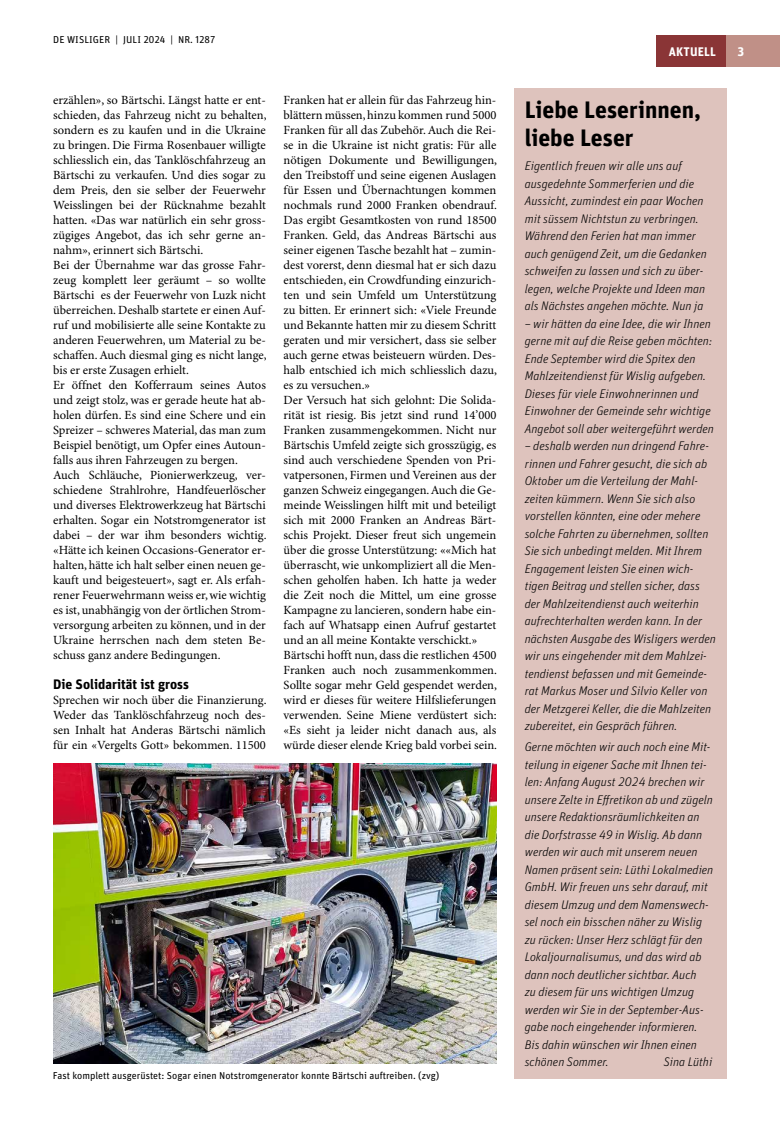
<style>
.page{position:relative;width:780px;height:1134px;background:#fff}
.page>*{position:absolute;margin:0;border:0;box-sizing:border-box;transform-origin:0 0}
.t1{font:700 23.75px/27.5px "Unit Pro";color:#000}
.t2{font:700 13.75px "Unit Pro";color:#000}
.t3{font:12.5px/15px "Minion Pro";color:#000}
.t4{font:italic 300 12.5px/17.5px "Unit Pro";color:#000}
.t5{font:700 12.5px "Unit Pro";letter-spacing:.01em;color:#fff}
.t6{font:10px "Unit Pro";color:#000}
</style>
<div class="page">
<div style="left:656px;top:35px;width:70px;height:32px;background:#8a3536"></div>
<div style="left:726px;top:35px;width:54px;height:32px;background:#c09087"></div>
<div style="left:514px;top:89px;width:212px;height:990px;background:#dec3bd"></div>
<img style="left:53px;top:764px;width:443px;height:300px">
<p class="t6" style="left:53px;top:33px;width:164px">DE WISLIGER | JULI 2024 | NR. 1287</p>
<p class="t3" style="left:53px;top:93px;width:215px">erzählen», so Bärtschi. Längst hatte er ent&shy;schieden, das Fahrzeug nicht zu behalten, sondern es zu kaufen und in die Ukraine zu bringen. Die Firma Rosenbauer willigte schliesslich ein, das Tanklöschfahrzeug an Bärtschi zu verkaufen. Und dies sogar zu dem Preis, den sie selber der Feuerwehr Weisslingen bei der Rücknahme bezahlt hatten. «Das war natürlich ein sehr gross&shy;zügiges Angebot, das ich sehr gerne an&shy;nahm», erinnert sich Bärtschi.<br>Bei der Übernahme war das grosse Fahr&shy;zeug komplett leer geräumt – so wollte Bärtschi es der Feuerwehr von Luzk nicht überreichen. Deshalb startete er einen Auf&shy;ruf und mobilisierte alle seine Kontakte zu anderen Feuerwehren, um Material zu be&shy;schaffen. Auch diesmal ging es nicht lange, bis er erste Zusagen erhielt.<br>Er öffnet den Kofferraum seines Autos und zeigt stolz, was er gerade heute hat ab&shy;holen dürfen. Es sind eine Schere und ein Spreizer – schweres Material, das man zum Beispiel benötigt, um Opfer eines Autoun&shy;falls aus ihren Fahrzeugen zu bergen.<br>Auch Schläuche, Pionierwerkzeug, ver&shy;schiedene Strahlrohre, Handfeuerlöscher und diverses Elektrowerkzeug hat Bärtschi erhalten. Sogar ein Notstromgenerator ist dabei – der war ihm besonders wichtig. «Hätte ich keinen Occasions-Generator er&shy;halten, hätte ich halt selber einen neuen ge&shy;kauft und beigesteuert», sagt er. Als erfah&shy;rener Feuerwehrmann weiss er, wie wichtig es ist, unabhängig von der örtlichen Strom&shy;versorgung arbeiten zu können, und in der Ukraine herrschen nach dem steten Be&shy;schuss ganz andere Bedingungen.</p>
<p class="t2" style="left:53px;top:674px;width:137px">Die Solidarität ist gross</p>
<p class="t3" style="left:53px;top:693px;width:215px;text-align:justify">Sprechen wir noch über die Finanzierung.<br>Weder das Tanklöschfahrzeug noch des&shy;sen Inhalt hat Anderas Bärtschi nämlich für ein «Vergelts Gott» bekommen. 11500</p>
<p class="t3" style="left:283px;top:93px;width:215px">Franken hat er allein für das Fahrzeug hin&shy;blättern müssen, hinzu kommen rund 5000<br>Franken für all das Zubehör. Auch die Rei&shy;se in die Ukraine ist nicht gratis: Für alle nötigen Dokumente und Bewilligungen, den Treibstoff und seine eigenen Auslagen für Essen und Übernachtungen kommen nochmals rund 2000 Franken obendrauf.<br>Das ergibt Gesamtkosten von rund 18500<br>Franken. Geld, das Andreas Bärtschi aus seiner eigenen Tasche bezahlt hat – zumin&shy;dest vorerst, denn diesmal hat er sich dazu entschieden, ein Crowdfunding einzurich&shy;ten und sein Umfeld um Unterstützung zu bitten. Er erinnert sich: «Viele Freunde und Bekannte hatten mir zu diesem Schritt geraten und mir versichert, dass sie selber auch gerne etwas beisteuern würden. Des&shy;halb entschied ich mich schliesslich dazu, es zu versuchen.»<br>Der Versuch hat sich gelohnt: Die Solida&shy;rität ist riesig. Bis jetzt sind rund 14’000<br>Franken zusammengekommen. Nicht nur Bärtschis Umfeld zeigte sich grosszügig, es sind auch verschiedene Spenden von Pri&shy;vatpersonen, Firmen und Vereinen aus der ganzen Schweiz eingegangen. Auch die Ge&shy;meinde Weisslingen hilft mit und beteiligt sich mit 2000 Franken an Andreas Bärt&shy;schis Projekt. Dieser freut sich ungemein über die grosse Unterstützung: ««Mich hat überrascht, wie unkompliziert all die Men&shy;schen geholfen haben. Ich hatte ja weder die Zeit noch die Mittel, um eine grosse Kampagne zu lancieren, sondern habe ein&shy;fach auf Whatsapp einen Aufruf gestartet und an all meine Kontakte verschickt.» Bärtschi hofft nun, dass die restlichen 4500<br>Franken auch noch zusammenkommen.<br>Sollte sogar mehr Geld gespendet werden, wird er dieses für weitere Hilfslieferungen verwenden. Seine Miene verdüstert sich: «Es sieht ja leider nicht danach aus, als würde dieser elende Krieg bald vorbei sein.</p>
<p class="t6" style="left:53px;top:1068px;width:388px">Fast komplett ausgerüstet: Sogar einen Notstromgenerator konnte Bärtschi auftreiben. (zvg)</p>
<p class="t5" style="left:669px;top:42px;width:49px">AKTUELL</p>
<p class="t5" style="left:737px;top:42px;width:8px">3</p>
<h1 class="t1" style="left:524px;top:95px;width:178px">Liebe Leserinnen, liebe Leser</h1>
<p class="t4" style="left:524px;top:157px;width:183px">Eigentlich freuen wir alle uns auf ausgedehnte Sommerferien und die Aussicht, zumindest ein paar Wochen mit süssem Nichtstun zu verbringen.<br>Während den Ferien hat man immer auch genügend Zeit, um die Gedanken schweifen zu lassen und sich zu über&shy;legen, welche Projekte und Ideen man als Nächstes angehen möchte. Nun ja</p>
<p class="t4" style="left:524px;top:314px;width:191px">– wir hätten da eine Idee, die wir Ihnen gerne mit auf die Reise geben möchten:<br>Ende September wird die Spitex den Mahlzeitendienst für Wislig aufgeben.<br>Dieses für viele Einwohnerinnen und Einwohner der Gemeinde sehr wichtige Angebot soll aber weitergeführt werden</p>
<p class="t4" style="left:524px;top:437px;width:193px">– deshalb werden nun dringend Fahre&shy;rinnen und Fahrer gesucht, die sich ab Oktober um die Verteilung der Mahl&shy;zeiten kümmern. Wenn Sie sich also vorstellen könnten, eine oder mehere solche Fahrten zu übernehmen, sollten Sie sich unbedingt melden. Mit Ihrem Engagement leisten Sie einen wich&shy;tigen Beitrag und stellen sicher, dass der Mahlzeitendienst auch weiterhin aufrechterhalten werden kann. In der nächsten Ausgabe des Wisligers werden wir uns eingehender mit dem Mahlzei&shy;tendienst befassen und mit Gemeinde&shy;rat Markus Moser und Silvio Keller von der Metzgerei Keller, die die Mahlzeiten zubereitet, ein Gespräch führen.</p>
<p class="t4" style="left:524px;top:738px;width:190px">Gerne möchten wir auch noch eine Mit&shy;teilung in eigener Sache mit Ihnen tei&shy;len: Anfang August 2024 brechen wir unsere Zelte in Effretikon ab und zügeln unsere Redaktionsräumlichkeiten an die Dorfstrasse 49 in Wislig. Ab dann werden wir auch mit unserem neuen Namen präsent sein: Lüthi Lokalmedien GmbH. Wir freuen uns sehr darauf, mit diesem Umzug und dem Namenswech&shy;sel noch ein bisschen näher zu Wislig zu rücken: Unser Herz schlägt für den Lokaljournalisumus, und das wird ab dann noch deutlicher sichtbar. Auch<br>zu diesem für uns wichtigen Umzug werden wir Sie in der September-Aus&shy;gabe noch eingehender informieren.<br>Bis dahin wünschen wir Ihnen einen schönen Sommer.</p>
<p class="t4" style="left:663px;top:1053px;width:50px">Sina Lüthi</p>
</div>
